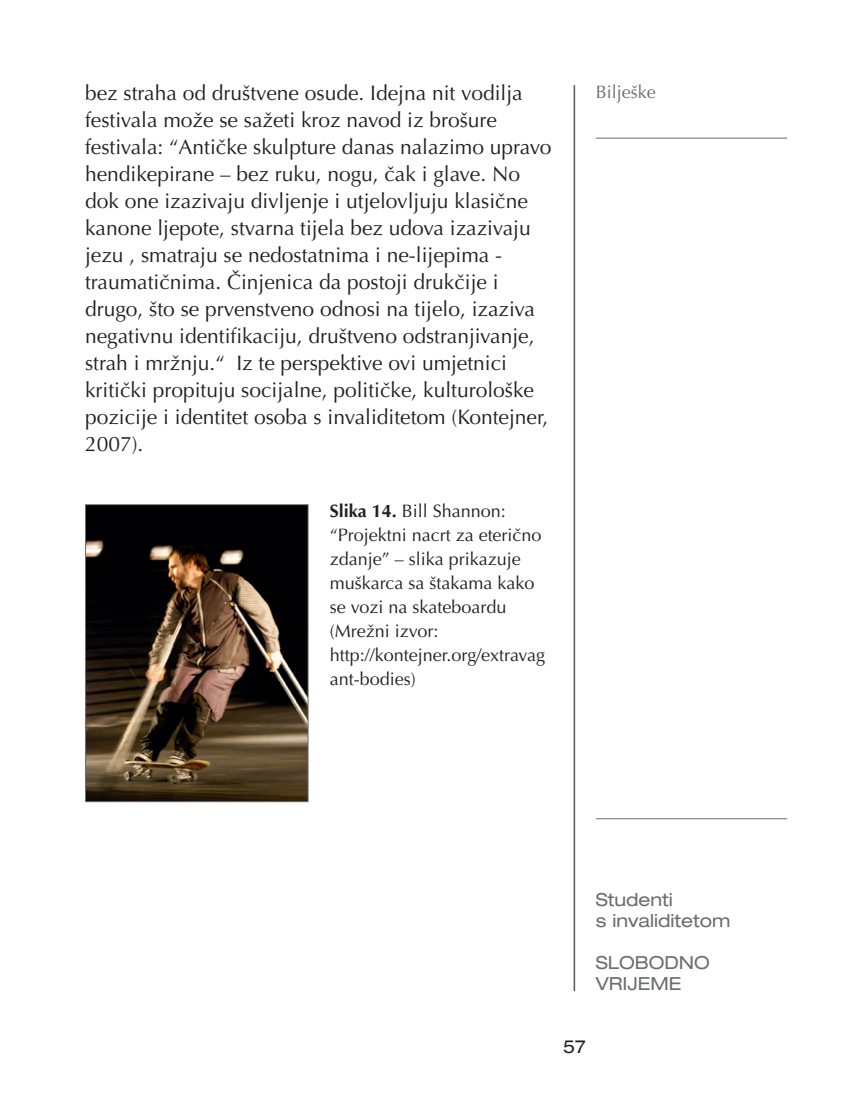
<style>
.page{position:relative;width:851px;height:1106px;background:#fff}
.page>*{position:absolute;margin:0;border:0;box-sizing:border-box;transform-origin:0 0}
.t1{font:21px/27px "Optima HRX";color:#231f20}
.t2{font:18px/24px "Optima HRX";color:#231f20}
.t3{font:18px/21px "Helvetica Neue Extended HRX";color:#6c6d70}
.t4{font:18px "Optima HRX";color:#6c6d70}
.t5{font:18px "Helvetica Neue Extended HRX";color:#231f20}
.s1{font-weight:700}
</style>
<div class="page">
<hr style="left:573px;top:85px;width:2px;height:906px;background:#57585a">
<hr style="left:595px;top:138px;width:192px;height:1px;background:#6c6d70">
<hr style="left:595px;top:818px;width:192px;height:1px;background:#6c6d70">
<img style="left:87px;top:506px;width:219px;height:294px">
<div style="left:85px;top:504px;width:223px;height:298px;border:1px solid #6f7073"></div>
<p class="t1" style="left:85px;top:81px;width:468px">bez straha od društvene osude. Idejna nit vodilja festivala može se sažeti kroz navod iz brošure festivala: “Antičke skulpture danas nalazimo upravo hendikepirane ∑ bez ruku, nogu, čak i glave. No dok one izazivaju divljenje i utjelovljuju klasične kanone ljepote, stvarna tijela bez udova izazivaju jezu , smatraju se nedostatnima i ne-lijepima - traumatičnima. Činjenica da postoji drukčije i drugo, što se prvenstveno odnosi na tijelo, izaziva negativnu identifikaciju, društveno odstranjivanje, strah i mržnju.“ Iz te perspektive ovi umjetnici kritički propituju socijalne, političke, kulturološke pozicije i identitet osoba s invaliditetom (Kontejner, 2007).</p>
<p class="t2" style="left:330px;top:500px;width:217px"><span class="s1">Slika 14.</span> Bill Shannon: “Projektni nacrt za eterično zdanje” ∑ slika prikazuje muškarca sa štakama kako se vozi na skateboardu (Mrežni izvor: http://kontejner.org/extravag ant-bodies)</p>
<p class="t4" style="left:595px;top:84px;width:61px">Bilješke</p>
<p class="t3" style="left:595px;top:891px;width:136px">Studenti<br>s invaliditetom</p>
<p class="t3" style="left:595px;top:954px;width:115px">SLOBODNO<br>VRIJEME</p>
<p class="t5" style="left:563px;top:1040px;width:24px">57</p>
</div>
